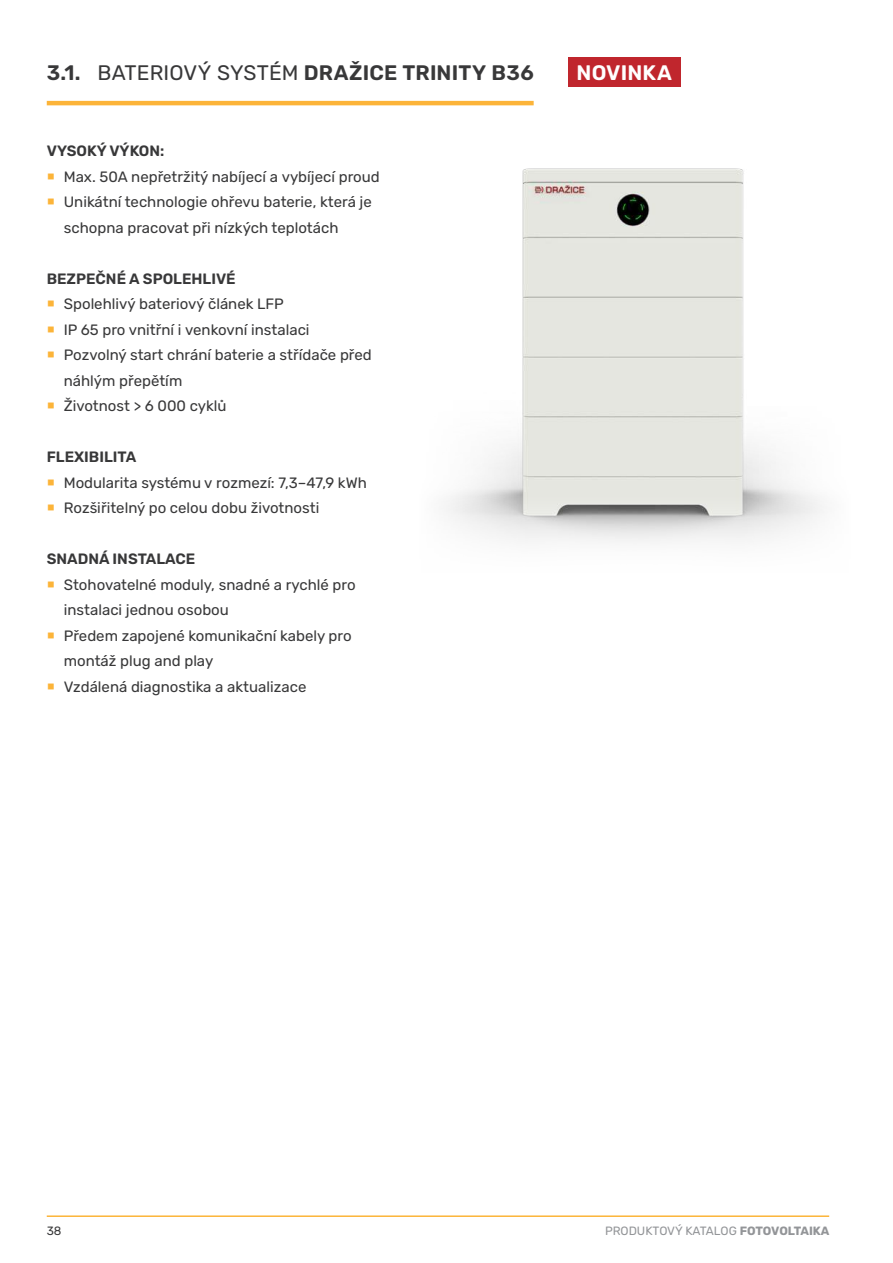
<style>
.page{position:relative;width:893px;height:1263px;background:#fff}
.page>*{position:absolute;margin:0;border:0;box-sizing:border-box;transform-origin:0 0}
.t1{font:600 21px "Rubik";letter-spacing:.01em;color:#383839}
.t2{font:600 21px "Rubik";letter-spacing:.005em;color:#fff}
.t3{font:15px/25.5px "Rubik";color:#383839}
.t4{font:600 15px "Rubik";color:#383839}
.t5{font:12px "Rubik";color:#939598}
.t6{font:12px "Rubik";color:#383839}
.s1{font-weight:400}
.s2{font-weight:700}
</style>
<div class="page">
<hr style="left:47px;top:1215px;width:782px;height:2px;background:#fcb439">
<hr style="left:49px;top:101px;width:482px;height:4px;background:#fcb439">
<img style="left:458px;top:168px;width:352px;height:326px">
<svg style="left:446px;top:494px;width:378px;height:48px"></svg>
<div style="left:568px;top:58px;width:112px;height:29px;background:#c0262d"></div>
<h1 class="t1" style="left:47px;top:60px;width:488px">3.1. <span class="s1">BATERIOVÝ SYSTÉM</span> DRAŽICE TRINITY B36</h1>
<p class="t4" style="left:47px;top:142px;width:119px">VYSOKÝ VÝKON:</p>
<p class="t3" style="left:64px;top:164px;width:318px">Max. 50A nepřetržitý nabíjecí a vybíjecí proud<br>Unikátní technologie ohřevu baterie, která je schopna pracovat při nízkých teplotách</p>
<p class="t4" style="left:47px;top:270px;width:190px">BEZPEČNÉ A SPOLEHLIVÉ</p>
<p class="t3" style="left:64px;top:292px;width:310px">Spolehlivý bateriový článek LFP<br>IP 65 pro vnitřní i venkovní instalaci<br>Pozvolný start chrání baterie a střídače před náhlým přepětím<br>Životnost &gt; 6 000 cyklů</p>
<p class="t4" style="left:47px;top:448px;width:91px">FLEXIBILITA</p>
<p class="t3" style="left:64px;top:470px;width:305px">Modularita systému v rozmezí: 7,3–47,9 kWh<br>Rozšiřitelný po celou dobu životnosti</p>
<p class="t4" style="left:47px;top:550px;width:150px">SNADNÁ INSTALACE</p>
<p class="t3" style="left:64px;top:572px;width:293px">Stohovatelné moduly, snadné a rychlé pro instalaci jednou osobou<br>Předem zapojené komunikační kabely pro montáž plug and play<br>Vzdálená diagnostika a aktualizace</p>
<h1 class="t2" style="left:577px;top:60px;width:97px">NOVINKA</h1>
<p class="t6" style="left:47px;top:1223px;width:16px">38</p>
<p class="t5" style="left:605px;top:1223px;width:226px">PRODUKTOVÝ KATALOG <span class="s2">FOTOVOLTAIKA</span></p>
</div>
